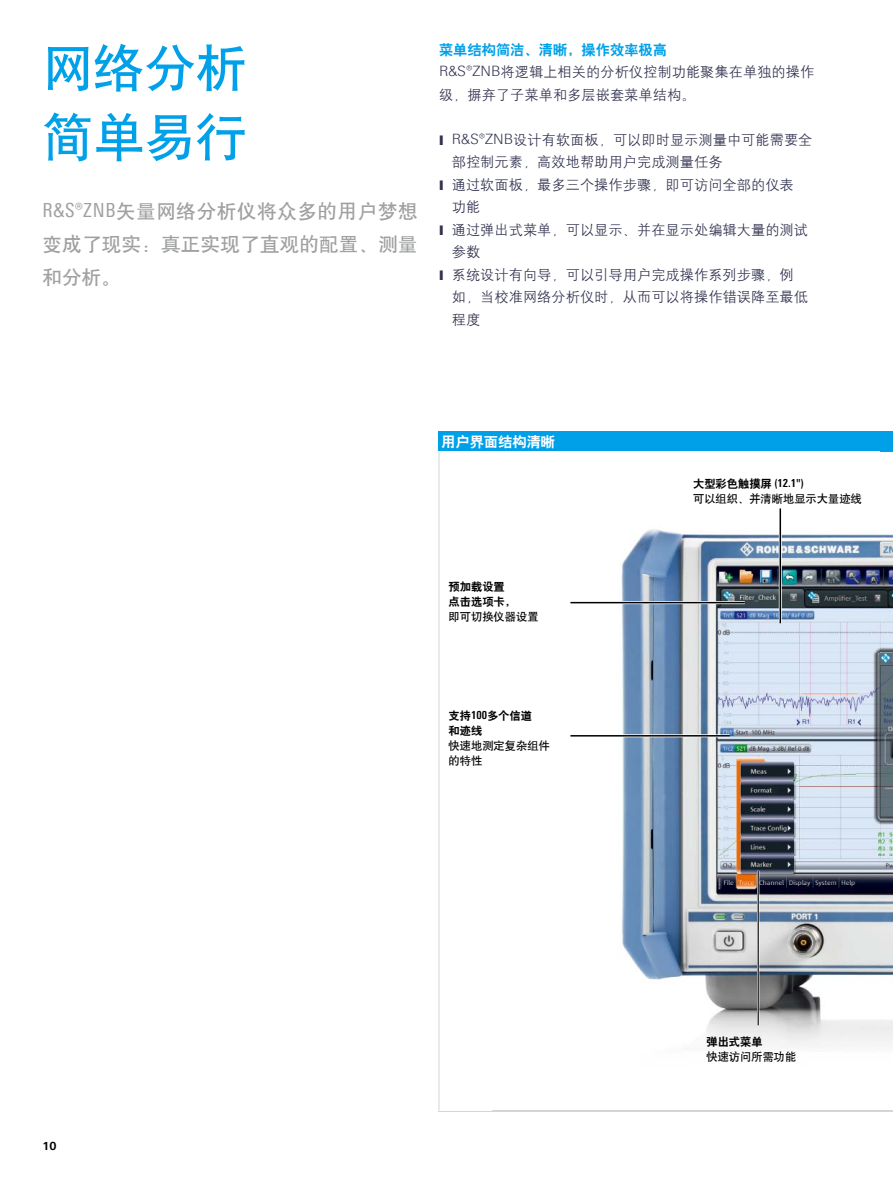
<style>
.page{position:relative;width:893px;height:1191px;background:#fff}
.page>*{position:absolute;margin:0;border:0;box-sizing:border-box;transform-origin:0 0}
.正文{font:51px "H Yb 1 gj";color:#00a1e9}
.正文-2{font:19.5px/33px "H Yb 1 gj";letter-spacing:.015em;color:#9fa0a0;text-align:justify}
.标点号{font:14.25px/22.5px "H Yg 2 gj";color:#30314e}
.正文-3{font:14.25px/22.5px "H Yg 2 gj";color:#30314e}
.正文-4{font:14.25px "H Yb 2 gj";color:#00a1e9}
.t1{font:14.25px "H Yb 2 gj";color:#fff}
.正文-5{font:11.25px "H Yb 1 gj";color:#000}
.正文-6{font:11.25px "H Yb 2 gj";color:#000}
.t2{font:700 11.25px "Linotype Univers 630";color:#000}
.s1{font-family:"Linotype Univers 420 Cn"}
.s2{font-family:"Linotype Univers 330";font-weight:300}
.s3{font-family:"RS Univers Cond";font-weight:700}
</style>
<div class="page">
<div style="left:439px;top:432px;width:454px;height:19px;background:#00a0e9"></div>
<hr style="left:439px;top:451px;width:1px;height:659px;background:#d0d7da">
<hr style="left:439px;top:1110px;width:454px;height:1px;background:#d0d7da">
<img style="left:621px;top:529px;width:259px;height:517px">
<hr style="left:779px;top:508px;width:3px;height:115px;background:#fff">
<hr style="left:779px;top:508px;width:2px;height:115px;background:#000">
<hr style="left:570px;top:734px;width:160px;height:3px;background:#fff">
<hr style="left:570px;top:735px;width:160px;height:1px;background:#000">
<hr style="left:757px;top:870px;width:2px;height:155px;background:#fff">
<hr style="left:758px;top:870px;width:1px;height:155px;background:#000">
<hr style="left:570px;top:601px;width:175px;height:3px;background:#fff">
<hr style="left:570px;top:602px;width:175px;height:1px;background:#000">
<img style="left:880px;top:451px;width:13px;height:593px">
<p class="正文" style="left:43px;top:42px;width:206px">网络分析</p>
<p class="正文" style="left:43px;top:111px;width:206px">简单易行</p>
<p class="正文-2" style="left:43px;top:195px;width:377px"><span class="s1">R&amp;S®ZNB</span>矢量网络分析仪将众多的用户梦想变成了现实：真正实现了直观的配置、测量和分析。</p>
<p class="正文-4" style="left:439px;top:43px;width:229px">菜单结构简洁、清晰，操作效率极高</p>
<p class="正文-3" style="left:439px;top:61px;width:377px"><span class="s2">R&amp;S®ZNB</span>将逻辑上相关的分析仪控制功能聚集在单独的操作级，摒弃了子菜单和多层嵌套菜单结构。</p>
<p class="标点号" style="left:452px;top:128px;width:362px"><span class="s2">R&amp;S®ZNB</span>设计有软面板，可以即时显示测量中可能需要全部控制元素，高效地帮助用户完成测量任务</p>
<p class="标点号" style="left:452px;top:173px;width:343px">通过软面板，最多三个操作步骤，即可访问全部的仪表功能</p>
<p class="标点号" style="left:452px;top:218px;width:358px">通过弹出式菜单，可以显示、并在显示处编辑大量的测试参数</p>
<p class="标点号" style="left:452px;top:263px;width:358px">系统设计有向导，可以引导用户完成操作系列步骤，例如，当校准网络分析仪时，从而可以将操作错误降至最低程度</p>
<p class="t1" style="left:441px;top:434px;width:115px">用户界面结构清晰</p>
<p class="正文-6" style="left:449px;top:581px;width:58px">预加载设置</p>
<p class="正文-6" style="left:449px;top:596px;width:69px">点击选项卡，</p>
<p class="正文-5" style="left:449px;top:611px;width:91px">即可切换仪器设置</p>
<p class="正文-6" style="left:449px;top:710px;width:85px">支持<span class="s3">100</span>多个信道</p>
<p class="正文-6" style="left:449px;top:725px;width:35px">和迹线</p>
<p class="正文-5" style="left:449px;top:740px;width:103px">快速地测定复杂组件</p>
<p class="正文-5" style="left:449px;top:755px;width:35px">的特性</p>
<p class="正文-6" style="left:693px;top:477px;width:112px">大型彩色触摸屏 <span class="s3">(12.1")</span></p>
<p class="正文-5" style="left:693px;top:492px;width:170px">可以组织、并清晰地显示大量迹线</p>
<p class="t2" style="left:43px;top:1139px;width:16px">10</p>
<p class="正文-6" style="left:706px;top:1035px;width:58px">弹出式菜单</p>
<p class="正文-5" style="left:706px;top:1050px;width:92px">快速访问所需功能</p>
</div>
